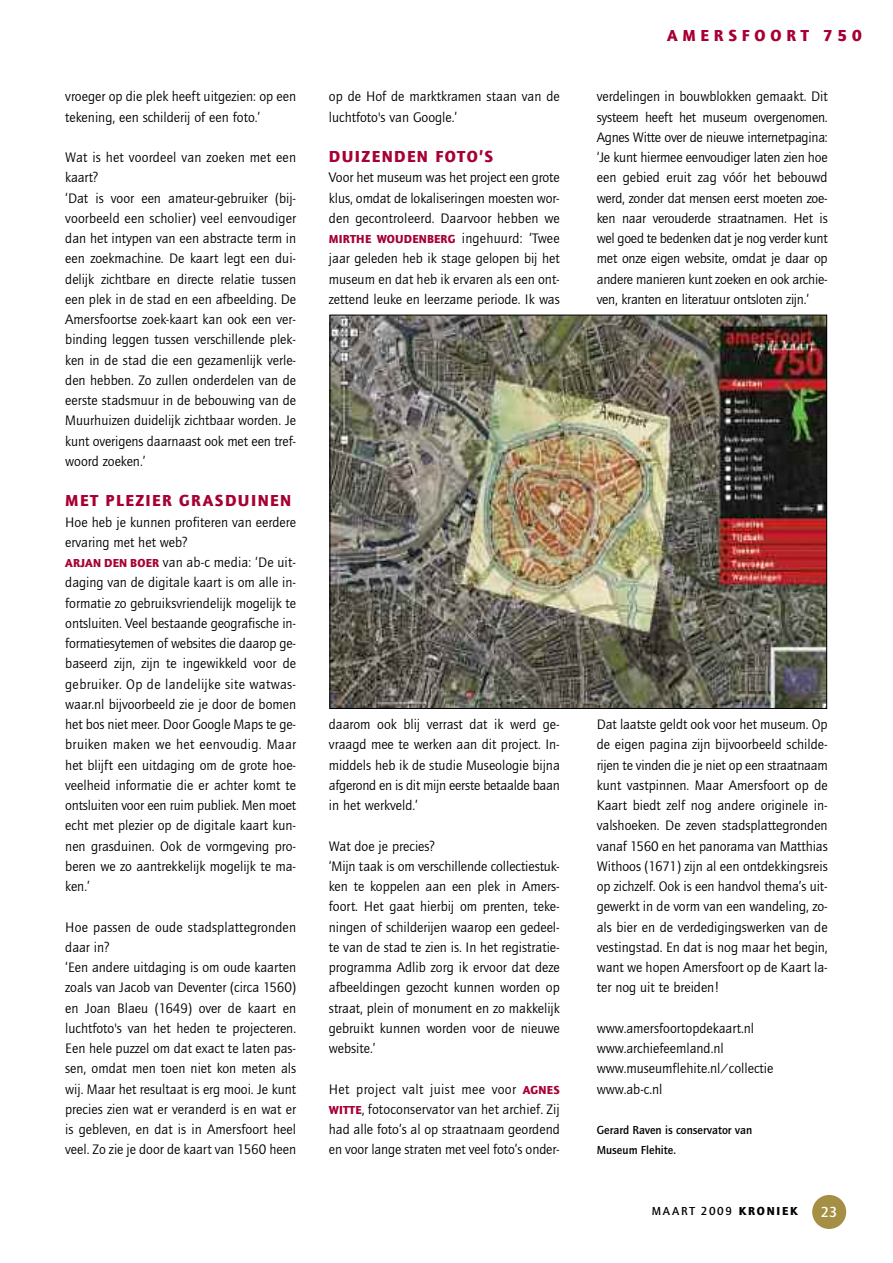
<style>
.page{position:relative;width:893px;height:1263px;background:#fff}
.page>*{position:absolute;margin:0;border:0;box-sizing:border-box;transform-origin:0 0}
.t1{font:900 16.5px "Quay Sans EF";letter-spacing:.09em;color:#a70034}
.t2{font:900 16.5px "Quay Sans EF";letter-spacing:.29em;color:#a70034}
.t3{font:500 15px "Quay Sans";color:#fff}
.t4{font:14.25px/20.2px "Quay Sans";color:#000}
.t5{font:500 12px/20.2px "Quay Sans";color:#000}
.t6{font:900 12px "Quay Sans EF";letter-spacing:.015em;color:#a70034}
.t7{font:500 12px "Quay Sans";letter-spacing:.135em;color:#000}
.s1{font-family:"Quay Sans EF";font-weight:900;font-size:12px;color:#a70034}
.s2{font-family:"Quay Sans";font-weight:400;font-size:14.25px;color:#000}
.s3{font-family:"Quay Sans EF";font-weight:900}
</style>
<div class="page">
<div style="left:812px;top:1195px;width:34px;height:34px;background:#a58f45;border-radius:50%"></div>
<img style="left:332px;top:317px;width:493px;height:390px">
<p class="t4" style="left:65px;top:86px;width:232px">vroeger op die plek heeft uitgezien: op een tekening, een schilderij of een foto.’</p>
<p class="t4" style="left:65px;top:147px;width:232px">Wat is het voordeel van zoeken met een kaart?<br>‘Dat is voor een amateur-gebruiker (bij&shy;voorbeeld een scholier) veel eenvoudiger dan het intypen van een abstracte term in een zoekmachine. De kaart legt een dui&shy;delijk zichtbare en directe relatie tussen een plek in de stad en een afbeelding. De Amersfoortse zoek-kaart kan ook een ver&shy;binding leggen tussen verschillende plek&shy;ken in de stad die een gezamenlijk verle&shy;den hebben. Zo zullen onderdelen van de eerste stadsmuur in de bebouwing van de Muurhuizen duidelijk zichtbaar worden. Je kunt overigens daarnaast ook met een tref&shy;woord zoeken.’</p>
<p class="t1" style="left:65px;top:491px;width:227px">MET PLEZIER GRASDUINEN</p>
<p class="t4" style="left:65px;top:511px;width:232px">Hoe heb je kunnen profiteren van eerdere ervaring met het web?<br><span class="s1">ARJAN DEN BOER</span> van ab-c media: ‘De uit&shy;daging van de digitale kaart is om alle in&shy;formatie zo gebruiksvriendelijk mogelijk te ontsluiten. Veel bestaande geografische in&shy;formatiesytemen of websites die daarop ge&shy;baseerd zijn, zijn te ingewikkeld voor de gebruiker. Op de landelijke site watwas&shy;waar.nl bijvoorbeeld zie je door de bomen het bos niet meer. Door Google Maps te ge&shy;bruiken maken we het eenvoudig. Maar het blijft een uitdaging om de grote hoe&shy;veelheid informatie die er achter komt te ontsluiten voor een ruim publiek. Men moet echt met plezier op de digitale kaart kun&shy;nen grasduinen. Ook de vormgeving pro&shy;beren we zo aantrekkelijk mogelijk te ma&shy;ken.’</p>
<p class="t4" style="left:65px;top:916px;width:232px">Hoe passen de oude stadsplattegronden daar in?<br>‘Een andere uitdaging is om oude kaarten zoals van Jacob van Deventer (circa 1560) en Joan Blaeu (1649) over de kaart en luchtfoto's van het heden te projecteren.<br>Een hele puzzel om dat exact te laten pas&shy;sen, omdat men toen niet kon meten als wij. Maar het resultaat is erg mooi. Je kunt precies zien wat er veranderd is en wat er is gebleven, en dat is in Amersfoort heel veel. Zo zie je door de kaart van 1560 heen</p>
<p class="t4" style="left:329px;top:86px;width:232px">op de Hof de marktkramen staan van de luchtfoto's van Google.’</p>
<p class="t1" style="left:329px;top:147px;width:166px">DUIZENDEN FOTO’S</p>
<p class="t4" style="left:329px;top:167px;width:232px;text-align:justify">Voor het museum was het project een grote klus, omdat de lokaliseringen moesten wor&shy;den gecontroleerd. Daarvoor hebben we</p>
<p class="t6" style="left:329px;top:232px;width:232px">MIRTHE WOUDENBERG <span class="s2">ingehuurd: ‘Twee</span></p>
<p class="t4" style="left:329px;top:248px;width:232px;text-align:justify">jaar geleden heb ik stage gelopen bij het museum en dat heb ik ervaren als een ont&shy;zettend leuke en leerzame periode. Ik was</p>
<p class="t4" style="left:329px;top:714px;width:232px;text-align:justify">daarom ook blij verrast dat ik werd ge&shy;vraagd mee te werken aan dit project. In&shy;middels heb ik de studie Museologie bijna afgerond en is dit mijn eerste betaalde baan in het werkveld.’</p>
<p class="t4" style="left:329px;top:835px;width:232px">Wat doe je precies?<br>‘Mijn taak is om verschillende collectiestuk&shy;ken te koppelen aan een plek in Amers&shy;foort. Het gaat hierbij om prenten, teke&shy;ningen of schilderijen waarop een gedeel&shy;te van de stad te zien is. In het registratie&shy;programma Adlib zorg ik ervoor dat deze afbeeldingen gezocht kunnen worden op straat, plein of monument en zo makkelijk gebruikt kunnen worden voor de nieuwe website.’</p>
<p class="t4" style="left:329px;top:1078px;width:232px;text-align:justify">Het project valt juist mee voor <span class="s1">AGNES WITTE</span>, fotoconservator van het archief. Zij had alle foto’s al op straatnaam geordend en voor lange straten met veel foto’s onder-</p>
<p class="t2" style="left:667px;top:25px;width:196px">AMERSFOORT 750</p>
<p class="t4" style="left:597px;top:86px;width:232px;text-align:justify">verdelingen in bouwblokken gemaakt. Dit systeem heeft het museum overgenomen.<br>Agnes Witte over de nieuwe internetpagina: ‘Je kunt hiermee eenvoudiger laten zien hoe een gebied eruit zag vóór het bebouwd werd, zonder dat mensen eerst moeten zoe&shy;ken naar verouderde straatnamen. Het is wel goed te bedenken dat je nog verder kunt met onze eigen website, omdat je daar op andere manieren kunt zoeken en ook archie&shy;ven, kranten en literatuur ontsloten zijn.’</p>
<p class="t4" style="left:597px;top:714px;width:232px;text-align:justify">Dat laatste geldt ook voor het museum. Op de eigen pagina zijn bijvoorbeeld schilde&shy;rijen te vinden die je niet op een straatnaam kunt vastpinnen. Maar Amersfoort op de Kaart biedt zelf nog andere originele in&shy;valshoeken. De zeven stadsplattegronden vanaf 1560 en het panorama van Matthias Withoos (1671) zijn al een ontdekkingsreis op zichzelf. Ook is een handvol thema’s uit&shy;gewerkt in de vorm van een wandeling, zo&shy;als bier en de verdedigingswerken van de vestingstad. En dat is nog maar het begin, want we hopen Amersfoort op de Kaart la&shy;ter nog uit te breiden!</p>
<p class="t4" style="left:597px;top:1018px;width:178px">www.amersfoortopdekaart.nl www.archiefeemland.nl www.museumflehite.nl/collectie www.ab-c.nl</p>
<p class="t5" style="left:597px;top:1120px;width:157px">Gerard Raven is conservator van<br>Museum Flehite.</p>
<p class="t7" style="left:652px;top:1204px;width:148px">MAART 2009 <span class="s3">KRONIEK</span></p>
<p class="t3" style="left:821px;top:1203px;width:18px">23</p>
</div>
